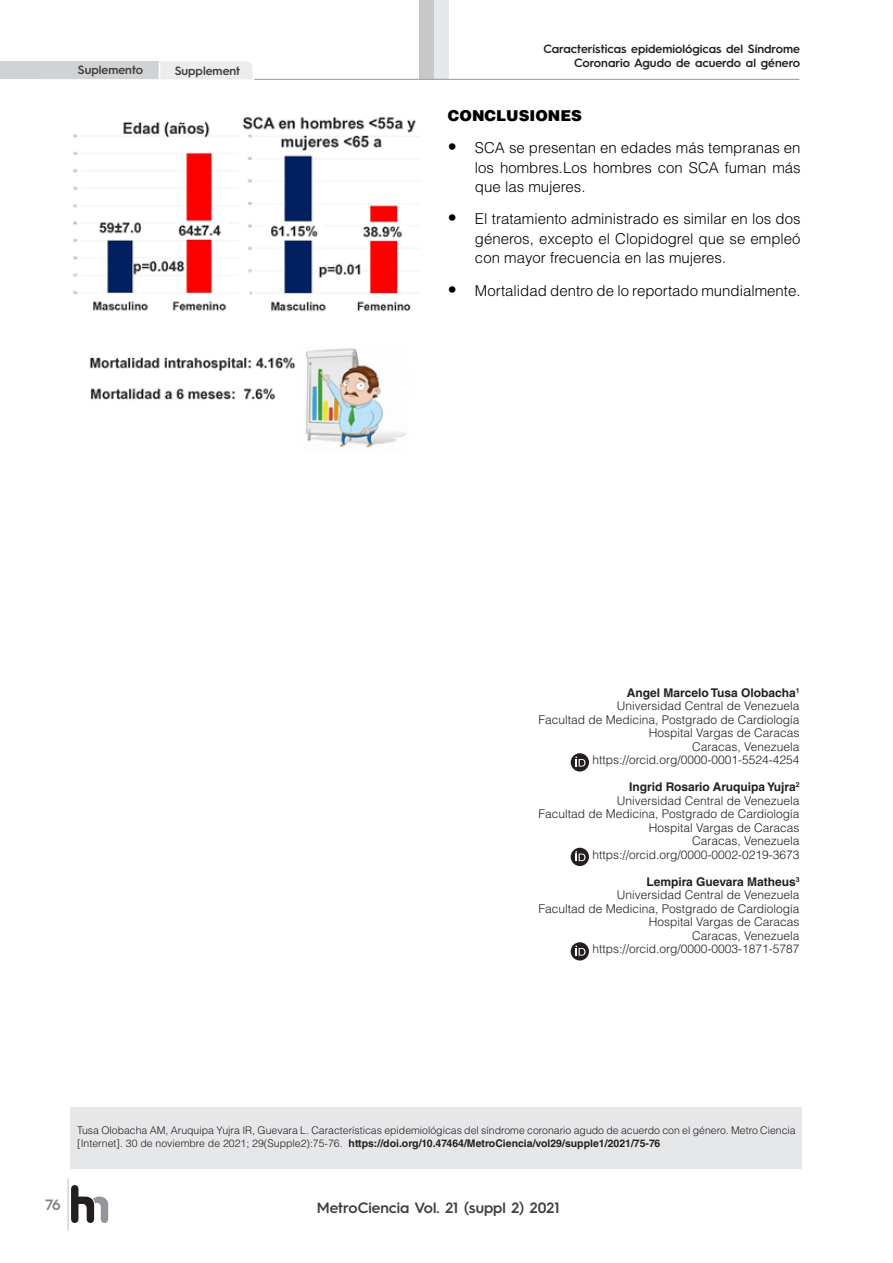
<style>
.page{position:relative;width:893px;height:1263px;background:#fff}
.page>*{position:absolute;margin:0;border:0;box-sizing:border-box;transform-origin:0 0}
.t1{font:300 15px/19.5px "Helvetica LT Std";color:#000002;text-align:justify}
.t2{font:600 15px "Hurme Geometric Sans 3";color:#3e3e3f}
.t3{font:900 15px "Helvetica LT Std";color:#000002}
.t4{font:600 15px "Hurme Geometric Sans 3";color:#808285}
.t5{font:300 12px "Helvetica LT Std";color:#231f20}
.t6{font:700 12px "Helvetica LT Std";color:#231f20}
.t7{font:600 12px "Hurme Geometric Sans 3";color:#231f20}
.t8{font:600 12px "Hurme Geometric Sans 3";color:#3e3e3f}
.t9{font:300 10.5px/13.5px "Helvetica LT Std";color:#231f20}
.s1{font-size:18px}
.s2{font-weight:700}
</style>
<div class="page">
<svg style="left:71px;top:1185px;width:37px;height:38px"></svg>
<hr style="left:68px;top:1178px;width:1px;height:52px;background:#bcbdc0">
<div style="left:420px;top:0;width:14px;height:78px;background:#c7c8ca"></div>
<div style="left:434px;top:0;width:14px;height:78px;background:#e6e7e9"></div>
<hr style="left:254px;top:79px;width:545px;height:1px;background:#939598">
<div style="left:0;top:61px;width:159px;height:18px;background:#d1d2d4"></div>
<div style="left:158px;top:61px;width:95px;height:18px;background:#ececee"></div>
<img style="left:73px;top:116px;width:343px;height:332px">
<div style="left:571px;top:753px;width:18px;height:18px;background:#231f20;border-radius:50%"></div>
<svg style="left:575px;top:756px;width:10px;height:11px"></svg>
<div style="left:571px;top:848px;width:18px;height:18px;background:#231f20;border-radius:50%"></div>
<svg style="left:575px;top:851px;width:10px;height:10px"></svg>
<div style="left:571px;top:942px;width:18px;height:18px;background:#231f20;border-radius:50%"></div>
<svg style="left:575px;top:945px;width:10px;height:11px"></svg>
<div style="left:70px;top:1107px;width:732px;height:62px;background:#e6e7e9"></div>
<p class="t8" style="left:78px;top:62px;width:67px">Suplemento</p>
<p class="t8" style="left:175px;top:62px;width:67px">Supplement</p>
<p class="t7" style="left:544px;top:40px;width:258px">Características epidemiológicas del Síndrome</p>
<p class="t7" style="left:574px;top:54px;width:228px">Coronario Agudo de acuerdo al género</p>
<p class="t3" style="left:448px;top:106px;width:136px">CONCLUSIONES</p>
<p class="t1" style="left:475px;top:138px;width:327px;text-indent:-27px"><span class="s1">•</span> SCA se presentan en edades más tempranas en los hombres.Los hombres con SCA fuman más que las mujeres.</p>
<p class="t1" style="left:475px;top:209px;width:327px;text-indent:-27px"><span class="s1">•</span> El tratamiento administrado es similar en los dos géneros, excepto el Clopidogrel que se empleó con mayor frecuencia en las mujeres.</p>
<p class="t1" style="left:448px;top:280px;width:354px"><span class="s1">•</span> Mortalidad dentro de lo reportado mundialmente.</p>
<p class="t6" style="left:627px;top:685px;width:174px">Angel Marcelo Tusa Olobacha<sup>1</sup></p>
<p class="t5" style="left:617px;top:698px;width:184px">Universidad Central de Venezuela</p>
<p class="t5" style="left:538px;top:712px;width:263px">Facultad de Medicina, Postgrado de Cardiología</p>
<p class="t5" style="left:649px;top:725px;width:152px">Hospital Vargas de Caracas</p>
<p class="t5" style="left:692px;top:739px;width:109px">Caracas, Venezuela</p>
<p class="t5" style="left:592px;top:752px;width:209px">https://orcid.org/0000-0001-5524-4254</p>
<p class="t6" style="left:629px;top:779px;width:172px">Ingrid Rosario Aruquipa Yujra<sup>2</sup></p>
<p class="t5" style="left:617px;top:793px;width:184px">Universidad Central de Venezuela</p>
<p class="t5" style="left:538px;top:806px;width:263px">Facultad de Medicina, Postgrado de Cardiología</p>
<p class="t5" style="left:649px;top:820px;width:152px">Hospital Vargas de Caracas</p>
<p class="t5" style="left:692px;top:833px;width:109px">Caracas, Venezuela</p>
<p class="t5" style="left:592px;top:847px;width:209px">https://orcid.org/0000-0002-0219-3673</p>
<p class="t6" style="left:646px;top:874px;width:155px">Lempira Guevara Matheus<sup>3</sup></p>
<p class="t5" style="left:617px;top:887px;width:184px">Universidad Central de Venezuela</p>
<p class="t5" style="left:538px;top:901px;width:263px">Facultad de Medicina, Postgrado de Cardiología</p>
<p class="t5" style="left:649px;top:914px;width:152px">Hospital Vargas de Caracas</p>
<p class="t5" style="left:692px;top:928px;width:109px">Caracas, Venezuela</p>
<p class="t5" style="left:592px;top:941px;width:209px">https://orcid.org/0000-0003-1871-5787</p>
<p class="t9" style="left:77px;top:1123px;width:720px">Tusa Olobacha AM, Aruquipa Yujra IR, Guevara L. Características epidemiológicas del síndrome coronario agudo de acuerdo con el género. Metro Ciencia [Internet]. 30 de noviembre de 2021; 29(Supple2):75-76. <span class="s2">https://doi.org/10.47464/MetroCiencia/vol29/supple1/2021/75-76</span></p>
<p class="t4" style="left:45px;top:1194px;width:17px">76</p>
<p class="t2" style="left:317px;top:1197px;width:244px">MetroCiencia Vol. 21 (suppl 2) 2021</p>
</div>
